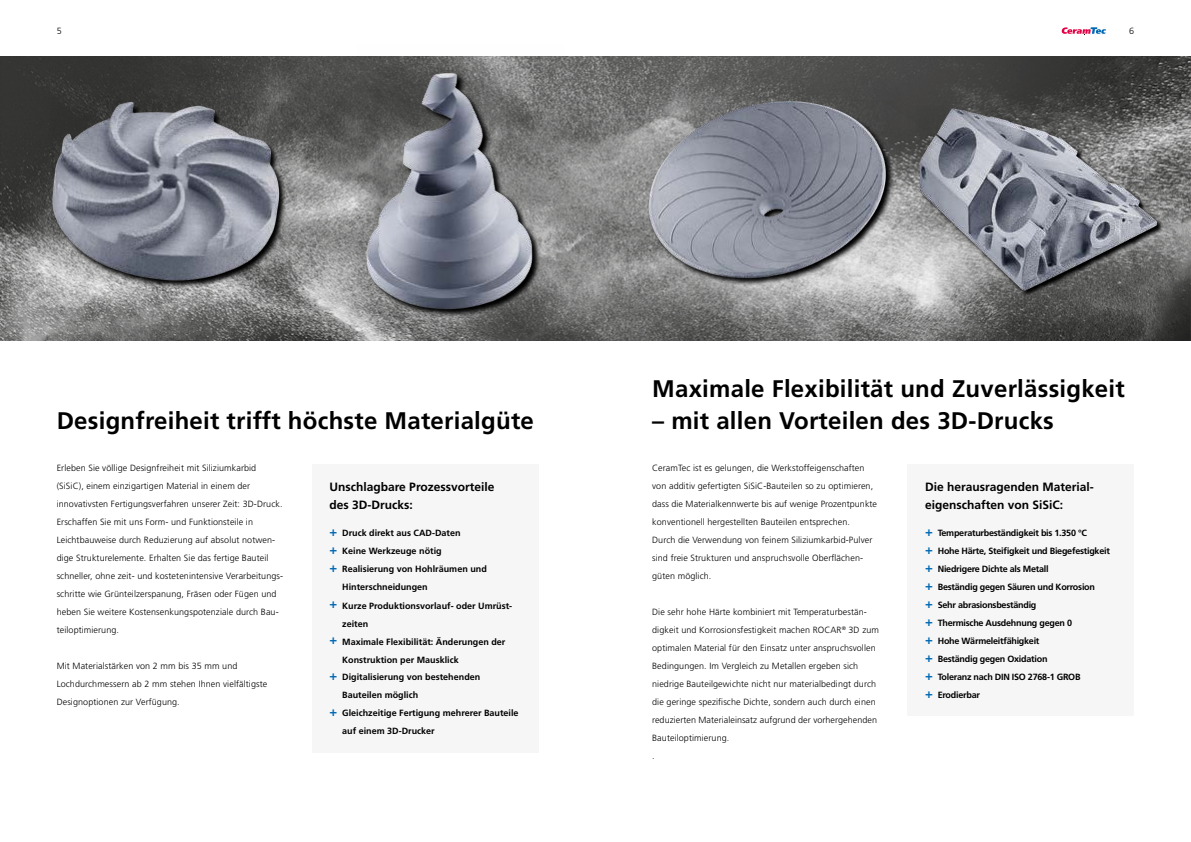
<style>
.page{position:relative;width:1191px;height:842px;background:#fff}
.page>*{position:absolute;margin:0;border:0;box-sizing:border-box;transform-origin:0 0}
.t1{font:700 24px "Frutiger LT";letter-spacing:.01em;color:#000}
.t2{font:700 12px/18px "Frutiger LT";color:#000}
.t3{font:300 9px/18px "Frutiger LT";letter-spacing:.01em;color:#000}
.t4{font:700 9px "Frutiger LT";color:#000}
.t5{font:700 9px/18px "Frutiger LT";letter-spacing:-.025em;color:#000}
.s1{font-size:13px;color:#0069b4}
</style>
<div class="page">
<div style="left:312px;top:464px;width:227px;height:289px;background:#f6f6f6"></div>
<div style="left:907px;top:464px;width:227px;height:252px;background:#f6f6f6"></div>
<img style="left:0;top:57px;width:1190px;height:283px">
<svg style="left:1061px;top:27px;width:45px;height:7px"></svg>
<img style="left:638px;top:89px;width:262px;height:199px">
<svg style="left:53px;top:102px;width:234px;height:186px"></svg>
<img style="left:49px;top:97px;width:233px;height:189px">
<img style="left:916px;top:105px;width:245px;height:193px">
<img style="left:357px;top:56px;width:207px;height:281px">
<p class="t3" style="left:57px;top:22px;width:7px">5</p>
<p class="t3" style="left:1129px;top:22px;width:7px">6</p>
<h1 class="t1" style="left:57px;top:407px;width:479px">Designfreiheit trifft höchste Materialgüte</h1>
<p class="t3" style="left:57px;top:459px;width:228px">Erleben Sie völlige Designfreiheit mit Siliziumkarbid (SiSiC), einem einzigartigen Material in einem der innovativsten Fertigungsverfahren unserer Zeit: 3D-Druck.<br>Erschaffen Sie mit uns Form- und Funktionsteile in Leichtbauweise durch Reduzierung auf absolut notwen&shy;dige Strukturelemente. Erhalten Sie das fertige Bauteil schneller, ohne zeit- und kostetenintensive Verarbeitungs&shy;schritte wie Grünteilzerspanung, Fräsen oder Fügen und heben Sie weitere Kostensenkungspotenziale durch Bau&shy;teiloptimierung.</p>
<p class="t3" style="left:57px;top:657px;width:212px">Mit Materialstärken von 2 mm bis 35 mm und<br>Lochdurchmessern ab 2 mm stehen Ihnen vielfältigste<br>Designoptionen zur Verfügung.</p>
<h2 class="t2" style="left:329px;top:478px;width:166px">Unschlagbare Prozessvorteile des 3D-Drucks:</h2>
<p class="t4" style="left:329px;top:528px;width:133px"><span class="s1">+</span> Druck direkt aus CAD-Daten</p>
<p class="t4" style="left:329px;top:546px;width:114px"><span class="s1">+</span> Keine Werkzeuge nötig</p>
<p class="t4" style="left:329px;top:564px;width:159px"><span class="s1">+</span> Realisierung von Hohlräumen und</p>
<p class="t4" style="left:342px;top:582px;width:87px">Hinterschneidungen</p>
<p class="t4" style="left:329px;top:600px;width:184px"><span class="s1">+</span> Kurze Produktionsvorlauf- oder Umrüst-</p>
<p class="t4" style="left:342px;top:618px;width:28px">zeiten</p>
<p class="t4" style="left:329px;top:636px;width:177px"><span class="s1">+</span> Maximale Flexibilität: Änderungen der</p>
<p class="t4" style="left:342px;top:654px;width:118px">Konstruktion per Mausklick</p>
<p class="t4" style="left:329px;top:672px;width:152px"><span class="s1">+</span> Digitalisierung von bestehenden</p>
<p class="t4" style="left:342px;top:690px;width:78px">Bauteilen möglich</p>
<p class="t4" style="left:329px;top:708px;width:190px"><span class="s1">+</span> Gleichzeitige Fertigung mehrerer Bauteile</p>
<p class="t4" style="left:342px;top:726px;width:94px">auf einem 3D-Drucker</p>
<h1 class="t1" style="left:652px;top:375px;width:474px">Maximale Flexibilität und Zuverlässigkeit</h1>
<h1 class="t1" style="left:652px;top:407px;width:403px">– mit allen Vorteilen des 3D-Drucks</h1>
<p class="t3" style="left:652px;top:459px;width:226px">CeramTec ist es gelungen, die Werkstoffeigenschaften von additiv gefertigten SiSiC-Bauteilen so zu optimieren, dass die Materialkennwerte bis auf wenige Prozentpunkte konventionell hergestellten Bauteilen entsprechen.<br>Durch die Verwendung von feinem Siliziumkarbid-Pulver sind freie Strukturen und anspruchsvolle Oberflächen&shy;güten möglich.</p>
<p class="t3" style="left:652px;top:603px;width:228px">Die sehr hohe Härte kombiniert mit Temperaturbestän&shy;digkeit und Korrosionsfestigkeit machen ROCAR<sup>®</sup> 3D zum optimalen Material für den Einsatz unter anspruchsvollen Bedingungen. Im Vergleich zu Metallen ergeben sich niedrige Bauteilgewichte nicht nur materialbedingt durch die geringe spezifische Dichte, sondern auch durch einen reduzierten Materialeinsatz aufgrund der vorhergehenden Bauteiloptimierung.<br>.</p>
<h2 class="t2" style="left:925px;top:478px;width:170px">Die herausragenden Material&shy;eigenschaften von SiSiC:</h2>
<p class="t5" style="left:925px;top:524px;width:186px"><span class="s1">+</span> Temperaturbeständigkeit bis 1.350 °C<br><span class="s1">+</span> Hohe Härte, Steifigkeit und Biegefestigkeit <span class="s1">+</span> Niedrigere Dichte als Metall<br><span class="s1">+</span> Beständig gegen Säuren und Korrosion<br><span class="s1">+</span> Sehr abrasionsbeständig<br><span class="s1">+</span> Thermische Ausdehnung gegen 0<br><span class="s1">+</span> Hohe Wärmeleitfähigkeit<br><span class="s1">+</span> Beständig gegen Oxidation<br><span class="s1">+</span> Toleranz nach DIN ISO 2768-1 GROB<br><span class="s1">+</span> Erodierbar</p>
</div>
